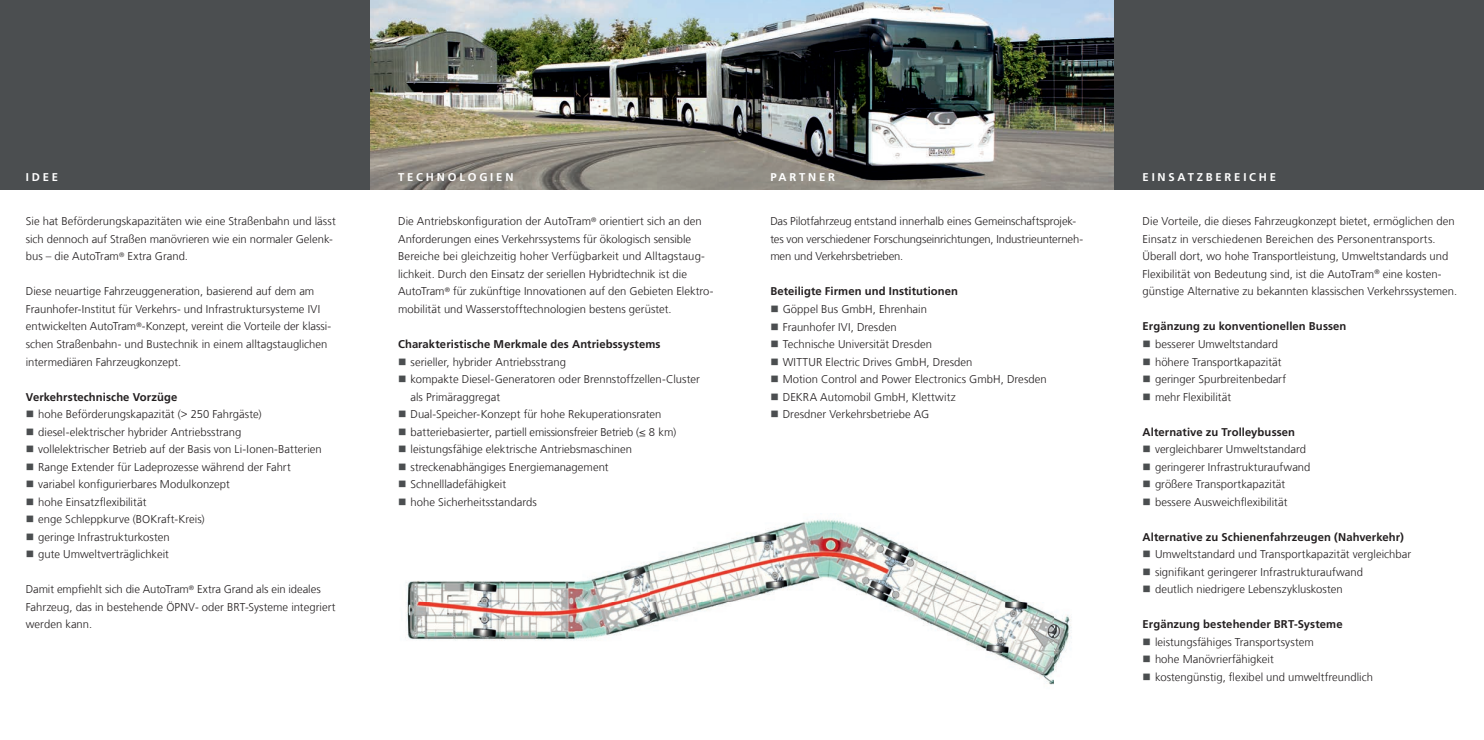
<style>
.page{position:relative;width:1484px;height:740px;background:#fff}
.page>*{position:absolute;margin:0;border:0;box-sizing:border-box;transform-origin:0 0}
.t1{font:300 11.25px/17.5px "Frutiger LT Com";color:#231f20}
.t2{font:700 11.25px "Frutiger LT Com";letter-spacing:.01em;color:#231f20}
.t3{font:700 11.25px "Frutiger LT Com";letter-spacing:.25em;color:#fff}
.s1{color:#4b4e50}
</style>
<div class="page">
<div style="left:0;top:0;width:1483px;height:190px;background:#4b4e50"></div>
<img style="left:405px;top:519px;width:667px;height:166px">
<img style="left:370px;top:0;width:743px;height:190px">
<p class="t3" style="left:26px;top:170px;width:34px">IDEE</p>
<p class="t3" style="left:398px;top:171px;width:117px">TECHNOLOGIEN</p>
<p class="t3" style="left:770px;top:170px;width:66px">PARTNER</p>
<p class="t3" style="left:1142px;top:170px;width:135px">EINSATZBEREICHE</p>
<p class="t1" style="left:26px;top:213px;width:311px">Sie hat Beförderungskapazitäten wie eine Straßenbahn und lässt sich dennoch auf Straßen manövrieren wie ein normaler Gelenk&shy;bus – die AutoTram<sup>®</sup> Extra Grand.</p>
<p class="t1" style="left:26px;top:283px;width:307px">Diese neuartige Fahrzeuggeneration, basierend auf dem am Fraunhofer-Institut für Verkehrs- und Infrastruktursysteme IVI entwickelten AutoTram<sup>®</sup>-Konzept, vereint die Vorteile der klassi&shy;schen Straßenbahn- und Bustechnik in einem alltagstauglichen intermediären Fahrzeugkonzept.</p>
<p class="t2" style="left:26px;top:390px;width:153px">Verkehrstechnische Vorzüge</p>
<p class="t1" style="left:26px;top:405px;width:237px"><span class="s1">■</span> hohe Beförderungskapazität (&gt; 250 Fahrgäste)</p>
<p class="t1" style="left:26px;top:423px;width:217px"><span class="s1">■</span> diesel-elektrischer hybrider Antriebsstrang</p>
<p class="t1" style="left:26px;top:440px;width:297px"><span class="s1">■</span> vollelektrischer Betrieb auf der Basis von Li-Ionen-Batterien</p>
<p class="t1" style="left:26px;top:458px;width:266px"><span class="s1">■</span> Range Extender für Ladeprozesse während der Fahrt</p>
<p class="t1" style="left:26px;top:475px;width:205px"><span class="s1">■</span> variabel konfigurierbares Modulkonzept</p>
<p class="t1" style="left:26px;top:493px;width:122px"><span class="s1">■</span> hohe Einsatzflexibilität</p>
<p class="t1" style="left:26px;top:510px;width:180px"><span class="s1">■</span> enge Schleppkurve (BOKraft-Kreis)</p>
<p class="t1" style="left:26px;top:528px;width:145px"><span class="s1">■</span> geringe Infrastrukturkosten</p>
<p class="t1" style="left:26px;top:545px;width:145px"><span class="s1">■</span> gute Umweltverträglichkeit</p>
<p class="t1" style="left:26px;top:580px;width:311px">Damit empfiehlt sich die AutoTram<sup>®</sup> Extra Grand als ein ideales<br>Fahrzeug, das in bestehende ÖPNV- oder BRT-Systeme integriert werden kann.</p>
<p class="t1" style="left:398px;top:213px;width:317px">Die Antriebskonfiguration der AutoTram<sup>®</sup> orientiert sich an den Anforderungen eines Verkehrssystems für ökologisch sensible Bereiche bei gleichzeitig hoher Verfügbarkeit und Alltagstaug&shy;lichkeit. Durch den Einsatz der seriellen Hybridtechnik ist die AutoTram<sup>®</sup> für zukünftige Innovationen auf den Gebieten Elektro&shy;mobilität und Wasserstofftechnologien bestens gerüstet.</p>
<p class="t2" style="left:398px;top:337px;width:264px">Charakteristische Merkmale des Antriebssystems</p>
<p class="t1" style="left:398px;top:353px;width:169px"><span class="s1">■</span> serieller, hybrider Antriebsstrang</p>
<p class="t1" style="left:410px;top:370px;width:291px;text-indent:-12px"><span class="s1">■</span> kompakte Diesel-Generatoren oder Brennstoffzellen-Cluster als Primäraggregat</p>
<p class="t1" style="left:398px;top:405px;width:265px"><span class="s1">■</span> Dual-Speicher-Konzept für hohe Rekuperationsraten</p>
<p class="t1" style="left:398px;top:423px;width:280px"><span class="s1">■</span> batteriebasierter, partiell emissionsfreier Betrieb (≤ 8 km)</p>
<p class="t1" style="left:398px;top:440px;width:235px"><span class="s1">■</span> leistungsfähige elektrische Antriebsmaschinen</p>
<p class="t1" style="left:398px;top:458px;width:212px"><span class="s1">■</span> streckenabhängiges Energiemanagement</p>
<p class="t1" style="left:398px;top:475px;width:110px"><span class="s1">■</span> Schnellladefähigkeit</p>
<p class="t1" style="left:398px;top:493px;width:140px"><span class="s1">■</span> hohe Sicherheitsstandards</p>
<p class="t1" style="left:770px;top:213px;width:314px">Das Pilotfahrzeug entstand innerhalb eines Gemeinschaftsprojek&shy;tes von verschiedener Forschungseinrichtungen, Industrieunterneh&shy;men und Verkehrsbetrieben.</p>
<p class="t2" style="left:770px;top:285px;width:189px">Beteiligte Firmen und Institutionen</p>
<p class="t1" style="left:770px;top:300px;width:158px"><span class="s1">■</span> Göppel Bus GmbH, Ehrenhain</p>
<p class="t1" style="left:770px;top:318px;width:128px"><span class="s1">■</span> Fraunhofer IVI, Dresden</p>
<p class="t1" style="left:770px;top:335px;width:163px"><span class="s1">■</span> Technische Universität Dresden</p>
<p class="t1" style="left:770px;top:353px;width:204px"><span class="s1">■</span> WITTUR Electric Drives GmbH, Dresden</p>
<p class="t1" style="left:770px;top:370px;width:278px"><span class="s1">■</span> Motion Control and Power Electronics GmbH, Dresden</p>
<p class="t1" style="left:770px;top:388px;width:187px"><span class="s1">■</span> DEKRA Automobil GmbH, Klettwitz</p>
<p class="t1" style="left:770px;top:405px;width:160px"><span class="s1">■</span> Dresdner Verkehrsbetriebe AG</p>
<p class="t1" style="left:1142px;top:213px;width:316px">Die Vorteile, die dieses Fahrzeugkonzept bietet, ermöglichen den Einsatz in verschiedenen Bereichen des Personentransports.<br>Überall dort, wo hohe Transportleistung, Umweltstandards und Flexibilität von Bedeutung sind, ist die AutoTram<sup>®</sup> eine kosten&shy;günstige Alternative zu bekannten klassischen Verkehrssystemen.</p>
<p class="t2" style="left:1142px;top:320px;width:205px">Ergänzung zu konventionellen Bussen</p>
<p class="t1" style="left:1142px;top:335px;width:137px"><span class="s1">■</span> besserer Umweltstandard</p>
<p class="t1" style="left:1142px;top:353px;width:140px"><span class="s1">■</span> höhere Transportkapazität</p>
<p class="t1" style="left:1142px;top:370px;width:145px"><span class="s1">■</span> geringer Spurbreitenbedarf</p>
<p class="t1" style="left:1142px;top:388px;width:90px"><span class="s1">■</span> mehr Flexibilität</p>
<p class="t2" style="left:1142px;top:425px;width:154px">Alternative zu Trolleybussen</p>
<p class="t1" style="left:1142px;top:440px;width:165px"><span class="s1">■</span> vergleichbarer Umweltstandard</p>
<p class="t1" style="left:1142px;top:458px;width:169px"><span class="s1">■</span> geringerer Infrastrukturaufwand</p>
<p class="t1" style="left:1142px;top:475px;width:144px"><span class="s1">■</span> größere Transportkapazität</p>
<p class="t1" style="left:1142px;top:493px;width:146px"><span class="s1">■</span> bessere Ausweichflexibilität</p>
<p class="t2" style="left:1142px;top:530px;width:263px">Alternative zu Schienenfahrzeugen (Nahverkehr)</p>
<p class="t1" style="left:1142px;top:545px;width:270px"><span class="s1">■</span> Umweltstandard und Transportkapazität vergleichbar</p>
<p class="t1" style="left:1142px;top:563px;width:222px"><span class="s1">■</span> signifikant geringerer Infrastrukturaufwand</p>
<p class="t1" style="left:1142px;top:580px;width:202px"><span class="s1">■</span> deutlich niedrigere Lebenszykluskosten</p>
<p class="t2" style="left:1142px;top:617px;width:201px">Ergänzung bestehender BRT-Systeme</p>
<p class="t1" style="left:1142px;top:633px;width:173px"><span class="s1">■</span> leistungsfähiges Transportsystem</p>
<p class="t1" style="left:1142px;top:650px;width:133px"><span class="s1">■</span> hohe Manövrierfähigkeit</p>
<p class="t1" style="left:1142px;top:668px;width:232px"><span class="s1">■</span> kostengünstig, flexibel und umweltfreundlich</p>
</div>
